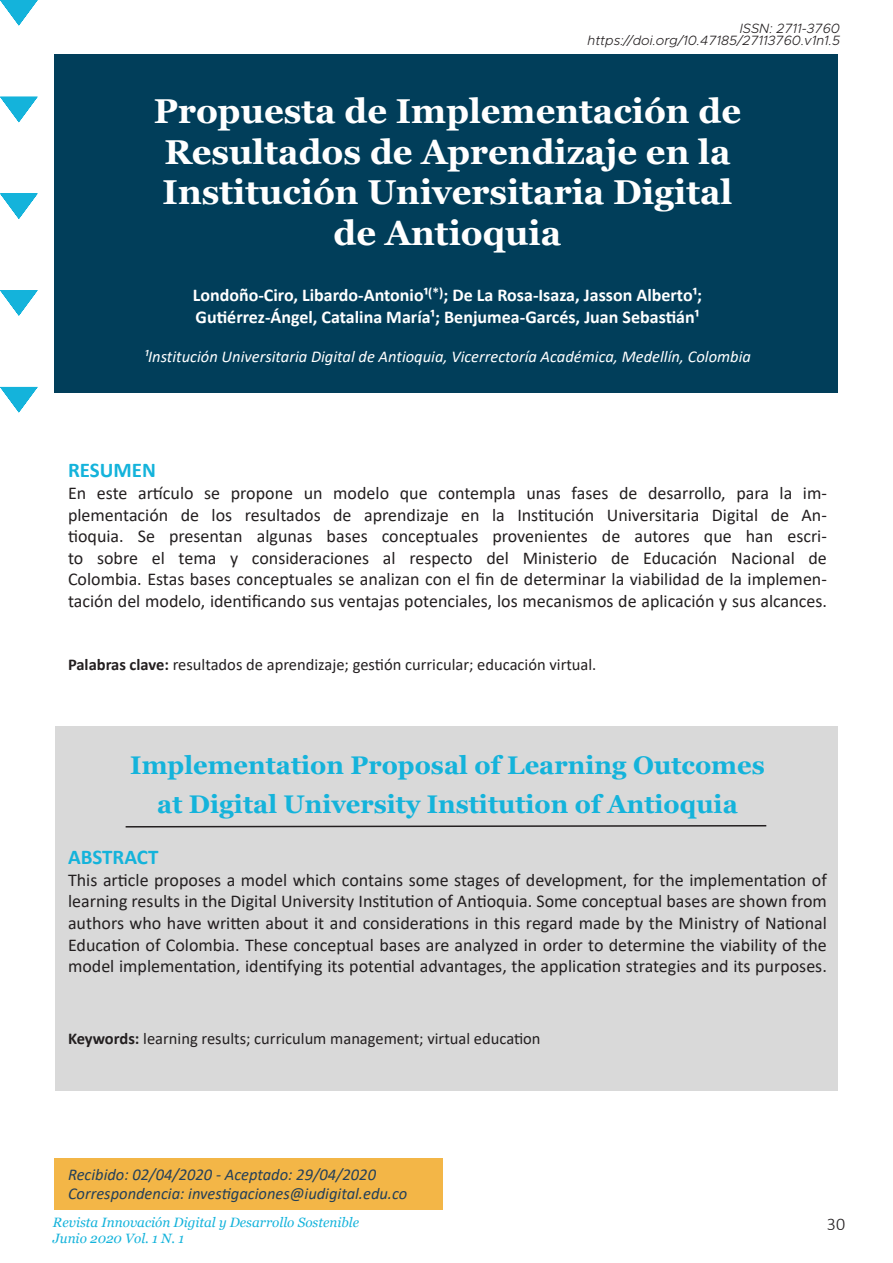
<style>
.page{position:relative;width:893px;height:1263px;background:#fff}
.page>*{position:absolute;margin:0;border:0;box-sizing:border-box;transform-origin:0 0}
.t1{font:700 34.5px "Georgia";color:#fff}
.t2{font:700 25.5px "Georgia";color:#14b3db}
.t3{font:700 21px "Calibri";color:#14b3db}
.t4{font:18px/21.6px "Calibri";color:#231f20;text-align:justify}
.t5{font:700 18px "Calibri";color:#fff}
.t6{font:300 18px "Calibri";color:#231f20}
.t7{font:16.5px "Calibri";color:#231f20}
.t8{font:italic 16.5px "Calibri";color:#244059}
.t9{font:italic 16.5px "Calibri";color:#fff}
.t10{font:italic 13.5px/16.2px "Georgia";color:#14b3db}
.t11{font:italic 300 13.5px/12px "Metropolis";color:#231f20;text-align:right}
.s1{font-weight:700}
</style>
<div class="page">
<svg style="left:0;top:0;width:38px;height:26px"></svg>
<svg style="left:0;top:97px;width:38px;height:25px"></svg>
<svg style="left:0;top:193px;width:38px;height:26px"></svg>
<svg style="left:0;top:290px;width:38px;height:26px"></svg>
<svg style="left:0;top:387px;width:38px;height:25px"></svg>
<div style="left:54px;top:1159px;width:388px;height:51px;background:#f3b647"></div>
<div style="left:55px;top:727px;width:783px;height:364px;background:#d9d9d9"></div>
<div style="left:54px;top:55px;width:784px;height:338px;background:#013e5a"></div>
<svg style="left:125px;top:825px;width:642px;height:3px"></svg>
<p class="t11" style="left:587px;top:22px;width:254px">ISSN: 2711-3760 https://doi.org/10.47185/27113760.v1n1.5</p>
<p class="t1" style="left:154px;top:89px;width:589px">Propuesta de Implementación de</p>
<p class="t1" style="left:164px;top:130px;width:568px">Resultados de Aprendizaje en la</p>
<p class="t1" style="left:163px;top:170px;width:571px">Institución Universitaria Digital</p>
<p class="t1" style="left:334px;top:211px;width:229px">de Antioquia</p>
<p class="t5" style="left:193px;top:283px;width:511px">Londoño-Ciro, Libardo-Antonio¹<sup>(*)</sup>; De La Rosa-Isaza, Jasson Alberto¹;</p>
<p class="t5" style="left:196px;top:304px;width:505px">Gutiérrez-Ángel, Catalina María¹; Benjumea-Garcés, Juan Sebastián¹</p>
<p class="t9" style="left:144px;top:345px;width:608px">¹Institución Universitaria Digital de Antioquia, Vicerrectoría Académica, Medellín, Colombia</p>
<p class="t3" style="left:68px;top:455px;width:89px">RESUMEN</p>
<p class="t4" style="left:68px;top:482px;width:760px">En este artículo se propone un modelo que contempla unas fases de desarrollo, para la im&shy;plementación de los resultados de aprendizaje en la Institución Universitaria Digital de An&shy;tioquia. Se presentan algunas bases conceptuales provenientes de autores que han escri&shy;to sobre el tema y consideraciones al respecto del Ministerio de Educación Nacional de Colombia. Estas bases conceptuales se analizan con el fin de determinar la viabilidad de la implemen&shy;tación del modelo, identificando sus ventajas potenciales, los mecanismos de aplicación y sus alcances.</p>
<p class="t7" style="left:68px;top:653px;width:530px"><span class="s1">Palabras clave:</span> resultados de aprendizaje; gestión curricular; educación virtual.</p>
<p class="t2" style="left:130px;top:748px;width:636px">Implementation Proposal of Learning Outcomes</p>
<p class="t2" style="left:157px;top:787px;width:582px">at Digital University Institution of Antioquia</p>
<p class="t3" style="left:68px;top:842px;width:92px">ABSTRACT</p>
<p class="t4" style="left:68px;top:868px;width:760px">This article proposes a model which contains some stages of development, for the implementation of learning results in the Digital University Institution of Antioquia. Some conceptual bases are shown from authors who have written about it and considerations in this regard made by the Ministry of National Education of Colombia. These conceptual bases are analyzed in order to determine the viability of the model implementation, identifying its potential advantages, the application strategies and its purposes.</p>
<p class="t7" style="left:68px;top:1027px;width:474px"><span class="s1">Keywords:</span> learning results; curriculum management; virtual education</p>
<p class="t8" style="left:68px;top:1163px;width:309px">Recibido: 02/04/2020 - Aceptado: 29/04/2020</p>
<p class="t8" style="left:68px;top:1182px;width:341px">Correspondencia: investigaciones@iudigital.edu.co</p>
<p class="t10" style="left:53px;top:1214px;width:308px">Revista Innovación Digital y Desarrollo Sostenible<br>Junio 2020 Vol. 1 N. 1</p>
<p class="t6" style="left:827px;top:1213px;width:20px">30</p>
</div>
